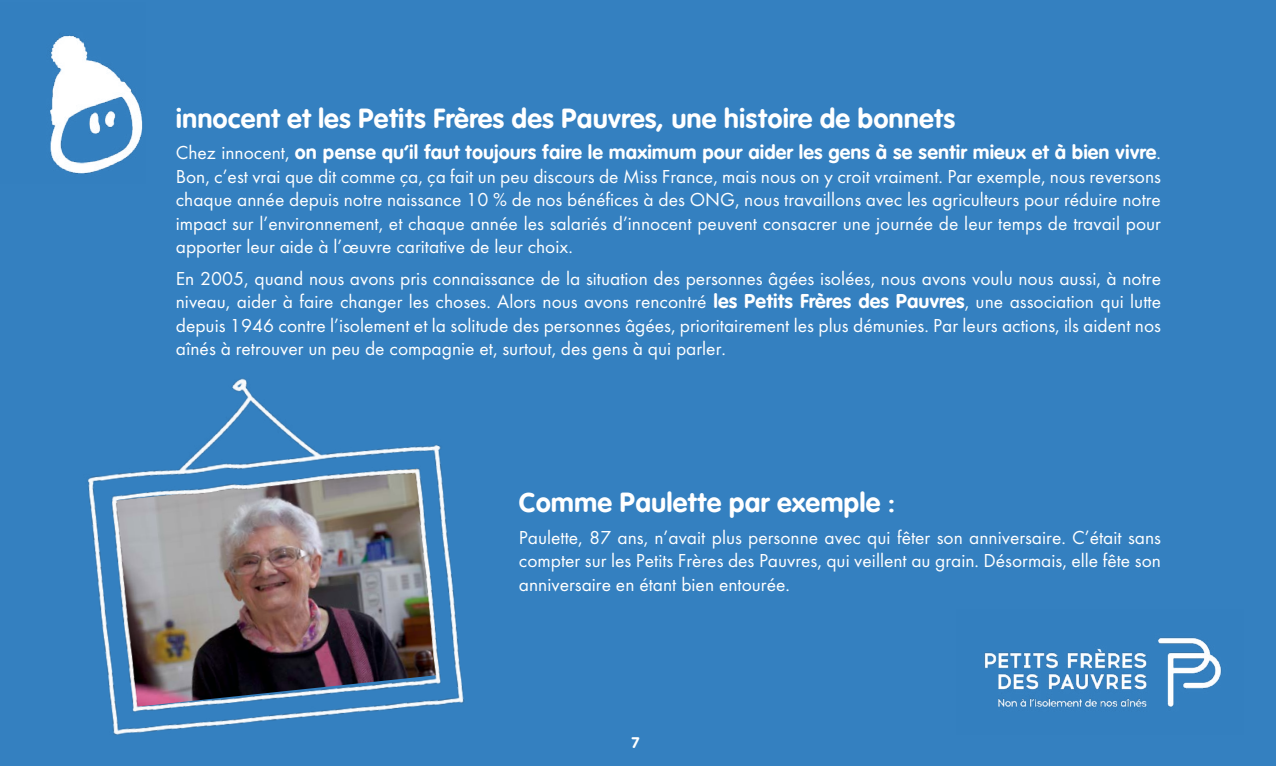
<style>
.page{position:relative;width:1276px;height:766px;background:#fff}
.page>*{position:absolute;margin:0;border:0;box-sizing:border-box;transform-origin:0 0}
.t1{font:700 27px "innocentheadline";color:#fff}
.t2{font:19.5px/23.4px "innocentbook";color:#fff;text-align:justify}
.t3{font:700 19.5px "innocentheadline";color:#fff}
.t4{font:700 15px "innocentheadline";color:#fff}
.s1{font-family:"innocentbook";font-weight:400}
.s2{font-family:"innocentheadline";font-weight:700}
</style>
<div class="page">
<div style="left:0;top:0;width:1276px;height:765px;background:#3480c0"></div>
<img style="left:984px;top:637px;width:238px;height:71px">
<img style="left:50px;top:35px;width:93px;height:139px">
<img style="left:87px;top:378px;width:377px;height:357px">
<h1 class="t1" style="left:176px;top:102px;width:781px">innocent et les Petits Frères des Pauvres, une histoire de bonnets</h1>
<p class="t3" style="left:176px;top:141px;width:986px"><span class="s1">Chez innocent,</span> on pense qu’il faut toujours faire le maximum pour aider les gens à se sentir mieux et à bien vivre<span class="s1">.</span></p>
<p class="t2" style="left:176px;top:164px;width:986px">Bon, c’est vrai que dit comme ça, ça fait un peu discours de Miss France, mais nous on y croit vraiment. Par exemple, nous reversons chaque année depuis notre naissance 10 % de nos bénéfices à des ONG, nous travaillons avec les agriculteurs pour réduire notre impact sur l’environnement, et chaque année les salariés d’innocent peuvent consacrer une journée de leur temps de travail pour apporter leur aide à l’œuvre caritative de leur choix.</p>
<p class="t2" style="left:176px;top:266px;width:986px">En 2005, quand nous avons pris connaissance de la situation des personnes âgées isolées, nous avons voulu nous aussi, à notre niveau, aider à faire changer les choses. Alors nous avons rencontré <span class="s2">les Petits Frères des Pauvres</span>, une association qui lutte depuis 1946 contre l’isolement et la solitude des personnes âgées, prioritairement les plus démunies. Par leurs actions, ils aident nos aînés à retrouver un peu de compagnie et, surtout, des gens à qui parler.</p>
<h1 class="t1" style="left:519px;top:486px;width:378px">Comme Paulette par exemple :</h1>
<p class="t2" style="left:519px;top:525px;width:643px">Paulette, 87 ans, n’avait plus personne avec qui fêter son anniversaire. C’était sans compter sur les Petits Frères des Pauvres, qui veillent au grain. Désormais, elle fête son anniversaire en étant bien entourée.</p>
<p class="t4" style="left:631px;top:733px;width:10px">7</p>
</div>
